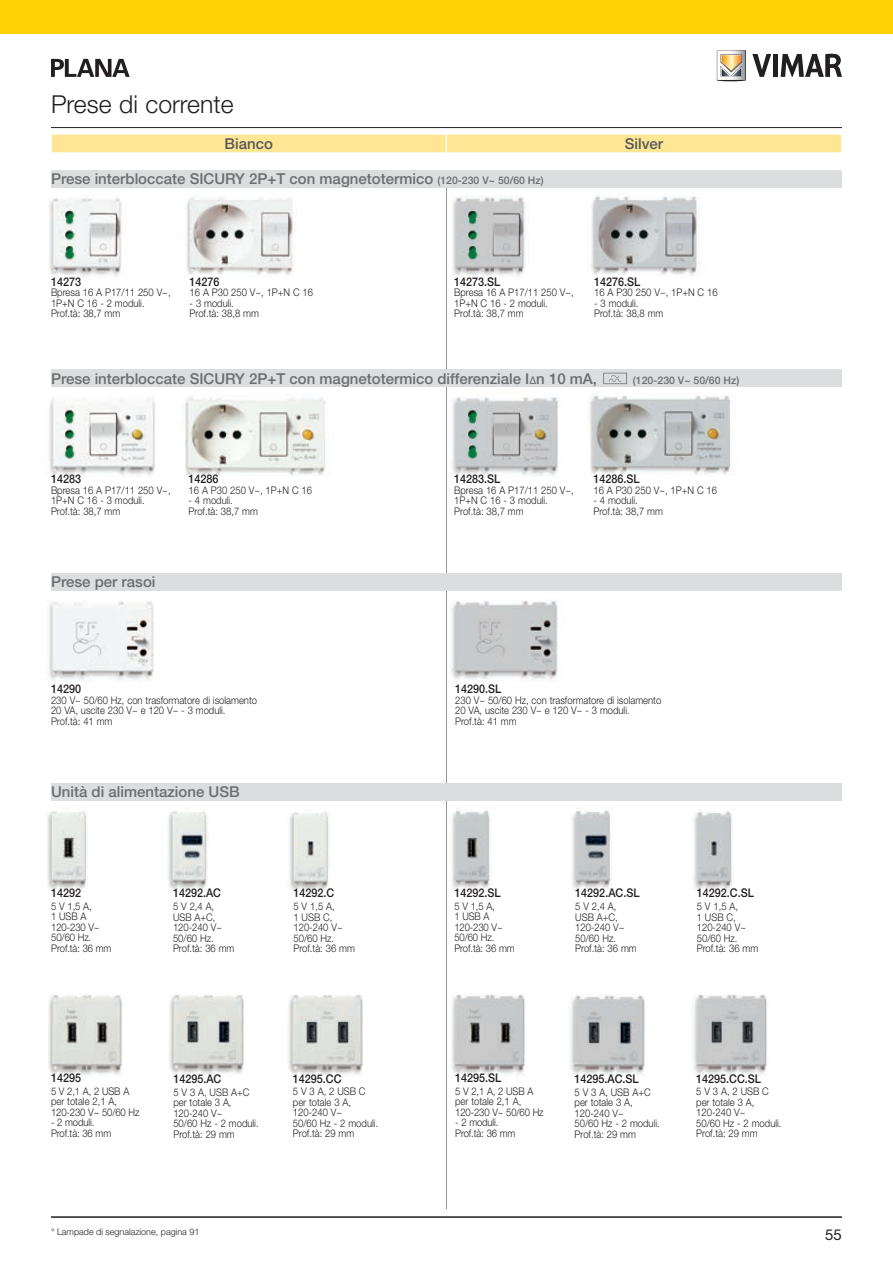
<style>
.page{position:relative;width:893px;height:1263px;background:#fff}
.page>*{position:absolute;margin:0;border:0;box-sizing:border-box;transform-origin:0 0}
.t1{font:300 24.75px "Helvetica Neue LT Std";color:#231f20}
.t2{font:500 15px "Helvetica Neue LT Std";color:#6c6d70}
.t3{font:500 15px "Helvetica Neue LT Std";color:#57585a}
.t4{font:15px "Helvetica Neue LT Std";color:#231f20}
.t5{font:500 12px "Helvetica Neue LT Std";color:#231f20;scale:.9 1}
.t6{font:300 10.5px/10.5px "Helvetica Neue LT Std";color:#231f20;scale:.9 1}
.t7{font:500 10.5px "Helvetica Neue LT Std";color:#6c6d70}
.t8{font:300 9px "Helvetica Neue LT Std";color:#231f20}
.s1{font-size:10.5px}
</style>
<div class="page">
<div style="left:51px;top:134px;width:395px;height:19px;background:#ffe694;border:1px solid #fff"></div>
<div style="left:446px;top:134px;width:396px;height:19px;background:#ffe694;border:1px solid #fff"></div>
<hr style="left:446px;top:170px;width:1px;height:1039px;background:#939598">
<hr style="left:51px;top:1216px;width:791px;height:2px;background:#231f20">
<hr style="left:51px;top:127px;width:791px;height:1px;background:#231f20">
<div style="left:0;top:0;width:893px;height:34px;background:#fed105"></div>
<svg style="left:752px;top:54px;width:19px;height:23px"></svg>
<div style="left:773px;top:54px;width:5px;height:23px;background:#231f20"></div>
<svg style="left:781px;top:53px;width:61px;height:24px"></svg>
<svg style="left:717px;top:51px;width:29px;height:30px"></svg>
<svg style="left:51px;top:59px;width:79px;height:18px"></svg>
<div style="left:51px;top:783px;width:791px;height:17px;background:#dcdddf"></div>
<img style="left:48px;top:994px;width:74px;height:81px">
<img style="left:451px;top:994px;width:74px;height:81px">
<img style="left:47px;top:810px;width:40px;height:79px">
<img style="left:452px;top:810px;width:40px;height:79px">
<img style="left:47px;top:397px;width:108px;height:79px">
<img style="left:452px;top:397px;width:107px;height:79px">
<img style="left:185px;top:396px;width:141px;height:80px">
<img style="left:590px;top:393px;width:142px;height:82px">
<img style="left:186px;top:197px;width:110px;height:78px">
<img style="left:591px;top:196px;width:109px;height:79px">
<img style="left:49px;top:198px;width:73px;height:79px">
<img style="left:452px;top:197px;width:73px;height:80px">
<img style="left:49px;top:601px;width:105px;height:80px">
<img style="left:451px;top:600px;width:107px;height:81px">
<div style="left:51px;top:170px;width:791px;height:17px;background:#dcdddf"></div>
<div style="left:51px;top:369px;width:791px;height:17px;background:#dcdddf"></div>
<svg style="left:603px;top:372px;width:24px;height:13px"></svg>
<svg style="left:603px;top:373px;width:24px;height:11px"></svg>
<div style="left:51px;top:573px;width:791px;height:17px;background:#dcdddf"></div>
<img style="left:289px;top:811px;width:40px;height:78px">
<img style="left:693px;top:811px;width:40px;height:78px">
<img style="left:168px;top:810px;width:40px;height:78px">
<img style="left:572px;top:810px;width:40px;height:78px">
<img style="left:169px;top:994px;width:75px;height:80px">
<img style="left:570px;top:995px;width:75px;height:80px">
<img style="left:288px;top:994px;width:75px;height:81px">
<img style="left:693px;top:994px;width:74px;height:81px">
<h1 class="t1" style="left:51px;top:89px;width:184px">Prese di corrente</h1>
<h2 class="t3" style="left:225px;top:134px;width:50px">Bianco</h2>
<h2 class="t3" style="left:625px;top:134px;width:40px">Silver</h2>
<h2 class="t2" style="left:51px;top:170px;width:494px">Prese interbloccate SICURY 2P+T con magnetotermico <span class="s1">(120-230 V~ 50/60 Hz)</span></h2>
<p class="t5" style="left:51px;top:274px;width:35px">14273</p>
<p class="t6" style="left:51px;top:287px;width:134px">Bpresa 16 A P17/11 250 V~,<br>1P+N C 16 - 2 moduli.<br>Prof.tà: 38,7 mm</p>
<p class="t5" style="left:190px;top:274px;width:35px">14276</p>
<p class="t6" style="left:190px;top:287px;width:139px">16 A P30 250 V~, 1P+N C 16</p>
<p class="t6" style="left:190px;top:298px;width:79px">- 3 moduli.<br>Prof.tà: 38,8 mm</p>
<p class="t5" style="left:454px;top:274px;width:53px">14273.SL</p>
<p class="t6" style="left:454px;top:287px;width:134px">Bpresa 16 A P17/11 250 V~,<br>1P+N C 16 - 2 moduli.<br>Prof.tà: 38,7 mm</p>
<p class="t5" style="left:594px;top:274px;width:53px">14276.SL</p>
<p class="t6" style="left:594px;top:287px;width:139px">16 A P30 250 V~, 1P+N C 16</p>
<p class="t6" style="left:594px;top:298px;width:79px">- 3 moduli.<br>Prof.tà: 38,8 mm</p>
<h2 class="t2" style="left:51px;top:370px;width:548px">Prese interbloccate SICURY 2P+T con magnetotermico differenziale I<span class="s1">∆</span>n 10 mA,</h2>
<p class="t7" style="left:633px;top:374px;width:108px">(120-230 V~ 50/60 Hz)</p>
<p class="t5" style="left:51px;top:472px;width:35px">14283</p>
<p class="t6" style="left:51px;top:485px;width:134px">Bpresa 16 A P17/11 250 V~,<br>1P+N C 16 - 3 moduli.<br>Prof.tà: 38,7 mm</p>
<p class="t5" style="left:189px;top:472px;width:35px">14286</p>
<p class="t6" style="left:189px;top:485px;width:139px">16 A P30 250 V~, 1P+N C 16</p>
<p class="t6" style="left:189px;top:495px;width:79px">- 4 moduli.<br>Prof.tà: 38,7 mm</p>
<h2 class="t2" style="left:51px;top:573px;width:106px">Prese per rasoi</h2>
<p class="t5" style="left:51px;top:682px;width:35px">14290</p>
<p class="t6" style="left:51px;top:694px;width:230px">230 V~ 50/60 Hz, con trasformatore di isolamento<br>20 VA, uscite 230 V~ e 120 V~ - 3 moduli.<br>Prof.tà: 41 mm</p>
<h2 class="t2" style="left:51px;top:783px;width:190px">Unità di alimentazione USB</h2>
<p class="t5" style="left:51px;top:886px;width:35px">14292</p>
<p class="t6" style="left:51px;top:901px;width:68px">5 V 1,5 A,<br>1 USB A<br>120-230 V~<br>50/60 Hz.<br>Prof.tà: 36 mm</p>
<p class="t5" style="left:173px;top:886px;width:55px">14292.AC</p>
<p class="t6" style="left:173px;top:901px;width:70px">5 V 2,4 A,<br>USB A+C,<br>120-240 V~<br>50/60 Hz.<br>Prof.tà: 36 mm</p>
<p class="t5" style="left:293px;top:886px;width:47px">14292.C</p>
<p class="t6" style="left:293px;top:901px;width:70px">5 V 1,5 A,<br>1 USB C,<br>120-240 V~<br>50/60 Hz.<br>Prof.tà: 36 mm</p>
<p class="t5" style="left:454px;top:472px;width:53px">14283.SL</p>
<p class="t6" style="left:454px;top:485px;width:134px">Bpresa 16 A P17/11 250 V~,<br>1P+N C 16 - 3 moduli.<br>Prof.tà: 38,7 mm</p>
<p class="t5" style="left:594px;top:472px;width:53px">14286.SL</p>
<p class="t6" style="left:594px;top:485px;width:139px">16 A P30 250 V~, 1P+N C 16</p>
<p class="t6" style="left:594px;top:495px;width:79px">- 4 moduli.<br>Prof.tà: 38,7 mm</p>
<p class="t5" style="left:455px;top:682px;width:53px">14290.SL</p>
<p class="t6" style="left:455px;top:694px;width:230px">230 V~ 50/60 Hz, con trasformatore di isolamento<br>20 VA, uscite 230 V~ e 120 V~ - 3 moduli.<br>Prof.tà: 41 mm</p>
<p class="t5" style="left:454px;top:886px;width:53px">14292.SL</p>
<p class="t6" style="left:454px;top:901px;width:68px">5 V 1,5 A,<br>1 USB A<br>120-230 V~<br>50/60 Hz.<br>Prof.tà: 36 mm</p>
<p class="t5" style="left:575px;top:886px;width:73px">14292.AC.SL</p>
<p class="t6" style="left:575px;top:901px;width:70px">5 V 2,4 A,<br>USB A+C,<br>120-240 V~<br>50/60 Hz.<br>Prof.tà: 36 mm</p>
<p class="t5" style="left:697px;top:886px;width:65px">14292.C.SL</p>
<p class="t6" style="left:697px;top:901px;width:70px">5 V 1,5 A,<br>1 USB C,<br>120-240 V~<br>50/60 Hz.<br>Prof.tà: 36 mm</p>
<p class="t5" style="left:51px;top:1071px;width:35px">14295</p>
<p class="t6" style="left:51px;top:1086px;width:100px">5 V 2,1 A, 2 USB A per totale 2,1 A,<br>120-230 V~ 50/60 Hz</p>
<p class="t6" style="left:51px;top:1117px;width:68px">- 2 moduli.<br>Prof.tà: 36 mm</p>
<p class="t5" style="left:173px;top:1072px;width:55px">14295.AC</p>
<p class="t6" style="left:173px;top:1086px;width:96px">5 V 3 A, USB A+C per totale 3 A,<br>120-240 V~<br>50/60 Hz - 2 moduli.<br>Prof.tà: 29 mm</p>
<p class="t5" style="left:293px;top:1071px;width:56px">14295.CC</p>
<p class="t6" style="left:293px;top:1086px;width:96px">5 V 3 A, 2 USB C per totale 3 A,<br>120-240 V~<br>50/60 Hz - 2 moduli.<br>Prof.tà: 29 mm</p>
<p class="t8" style="left:51px;top:1227px;width:150px">° Lampade di segnalazione, pagina 91</p>
<p class="t5" style="left:455px;top:1071px;width:53px">14295.SL</p>
<p class="t6" style="left:455px;top:1086px;width:100px">5 V 2,1 A, 2 USB A per totale 2,1 A,<br>120-230 V~ 50/60 Hz</p>
<p class="t6" style="left:455px;top:1117px;width:68px">- 2 moduli.<br>Prof.tà: 36 mm</p>
<p class="t5" style="left:575px;top:1072px;width:73px">14295.AC.SL</p>
<p class="t6" style="left:575px;top:1086px;width:96px">5 V 3 A, USB A+C per totale 3 A,<br>120-240 V~<br>50/60 Hz - 2 moduli.<br>Prof.tà: 29 mm</p>
<p class="t5" style="left:696px;top:1071px;width:74px">14295.CC.SL</p>
<p class="t6" style="left:696px;top:1086px;width:96px">5 V 3 A, 2 USB C per totale 3 A,<br>120-240 V~<br>50/60 Hz - 2 moduli.<br>Prof.tà: 29 mm</p>
<h2 class="t4" style="left:825px;top:1225px;width:18px">55</h2>
</div>
